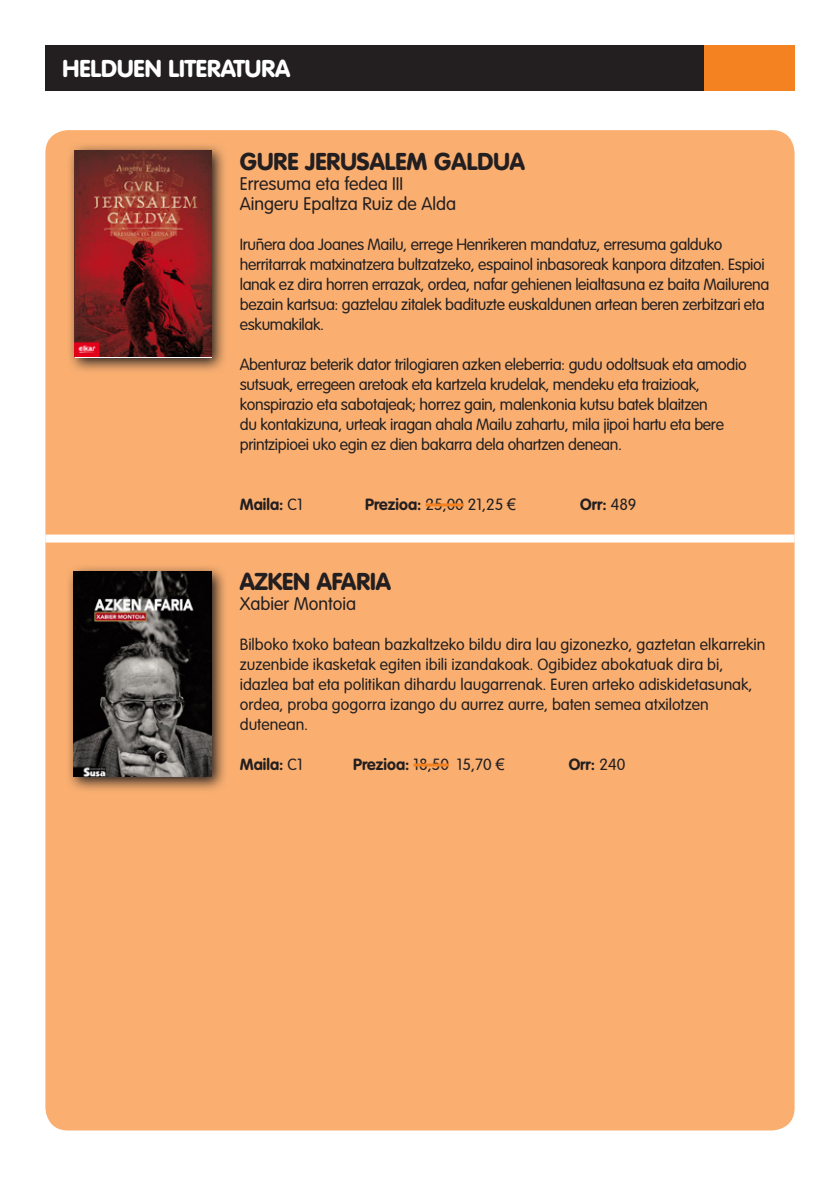
<style>
.page{position:relative;width:840px;height:1191px;background:#fff}
.page>*{position:absolute;margin:0;border:0;box-sizing:border-box;transform-origin:0 0}
.t1{font:900 24px "VAG Rounded";color:#fff}
.Lehenetsia{font:900 24px "VAG Rounded";color:#231f20}
.Lehenetsia-2{font:300 18px "VAG Rounded";color:#231f20}
.Lehenetsia-3{font:300 16px/20px "VAG Rounded";letter-spacing:-.02em;color:#231f20}
.Lehenetsia-4{font:300 16px/20px "VAG Rounded";color:#231f20}
.Lehenetsia-5{font:700 16px "VAG Rounded";color:#231f20}
.s1{font-weight:300}
.s2{font-weight:700}
.s3{font-family:"Arial";font-weight:400}
</style>
<div class="page">
<div style="left:45px;top:45px;width:658px;height:46px;background:#231f20"></div>
<div style="left:703px;top:45px;width:91px;height:46px;background:#f58220"></div>
<div style="left:45px;top:130px;width:749px;height:1000px;background:#faaf71;border-radius:23px"></div>
<hr style="left:425px;top:503px;width:38px;height:3px;background:#f58220">
<hr style="left:413px;top:763px;width:35px;height:3px;background:#f58220">
<svg style="left:68px;top:567px;width:157px;height:223px;background:#af7d54"></svg>
<img style="left:74px;top:571px;width:137px;height:205px">
<svg style="left:69px;top:145px;width:156px;height:226px;background:#b98159"></svg>
<img style="left:75px;top:150px;width:136px;height:206px">
<div style="left:45px;top:534px;width:749px;height:8px;background:#fff"></div>
<h1 class="t1" style="left:62px;top:54px;width:209px">cfdsfadasfsdaafdsa</h1>
<p class="t1" style="left:62px;top:54px;width:229px">HELDUEN LITERATURA</p>
<p class="Lehenetsia" style="left:240px;top:147px;width:286px">GURE JERUSALEM GALDUA</p>
<p class="Lehenetsia-2" style="left:240px;top:173px;width:165px">Erresuma eta fedea III</p>
<p class="Lehenetsia-2" style="left:240px;top:193px;width:218px">Aingeru Epaltza Ruiz de Alda</p>
<p class="Lehenetsia-3" style="left:240px;top:234px;width:530px">Iruñera doa Joanes Mailu, errege Henrikeren mandatuz, erresuma galduko herritarrak matxinatzera bultzatzeko, espainol inbasoreak kanpora ditzaten. Espioi lanak ez dira horren errazak, ordea, nafar gehienen leialtasuna ez baita Mailurena bezain kartsua: gaztelau zitalek badituzte euskaldunen artean beren zerbitzari eta eskumakilak.</p>
<p class="Lehenetsia-3" style="left:240px;top:354px;width:508px">Abenturaz beterik dator trilogiaren azken eleberria: gudu odoltsuak eta amodio sutsuak, erregeen aretoak eta kartzela krudelak, mendeku eta traizioak, konspirazio eta sabotajeak; horrez gain, malenkonia kutsu batek blaitzen<br>du kontakizuna, urteak iragan ahala Mailu zahartu, mila jipoi hartu eta bere printzipioei uko egin ez dien bakarra dela ohartzen denean.</p>
<p class="Lehenetsia-5" style="left:240px;top:495px;width:64px">Maila: <span class="s1">C1</span></p>
<p class="Lehenetsia-3" style="left:365px;top:494px;width:152px"><span class="s2">Prezioa:</span> 25,00 21,25 <span class="s3">€</span></p>
<p class="Lehenetsia-5" style="left:580px;top:495px;width:58px">Orr: <span class="s1">489</span></p>
<p class="Lehenetsia" style="left:240px;top:567px;width:153px">AZKEN AFARIA</p>
<p class="Lehenetsia-2" style="left:240px;top:593px;width:118px">Xabier Montoia</p>
<p class="Lehenetsia-4" style="left:240px;top:634px;width:527px">Bilboko txoko batean bazkaltzeko bildu dira lau gizonezko, gaztetan elkarrekin zuzenbide ikasketak egiten ibili izandakoak. Ogibidez abokatuak dira bi, idazlea bat eta politikan dihardu laugarrenak. Euren arteko adiskidetasunak, ordea, proba gogorra izango du aurrez aurre, baten semea atxilotzen dutenean.</p>
<p class="Lehenetsia-5" style="left:240px;top:755px;width:64px">Maila: <span class="s1">C1</span></p>
<p class="Lehenetsia-3" style="left:353px;top:754px;width:153px"><span class="s2">Prezioa:</span> 18,50 15,70 <span class="s3">€</span></p>
<p class="Lehenetsia-5" style="left:568px;top:755px;width:58px">Orr: <span class="s1">240</span></p>
</div>
